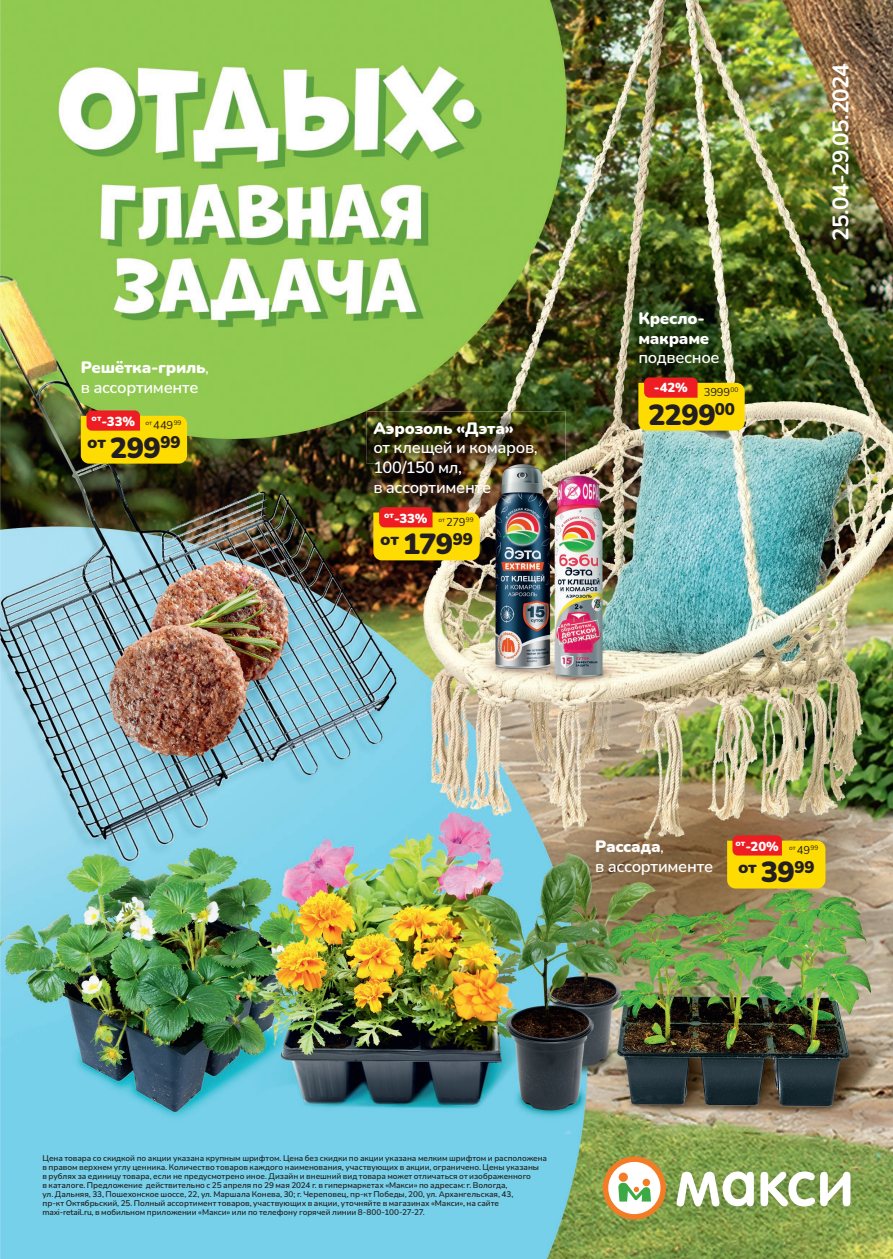
<style>
.page{position:relative;width:893px;height:1259px;background:#fff}
.page>*{position:absolute;margin:0;border:0;box-sizing:border-box;transform-origin:0 0}
.t1{font:900 29.1px "Nunito";color:#231f20}
.t2{font:700 22.5px "Nunito";letter-spacing:-.035em;color:#fff}
.t3{font:900 16.95px "Nunito";letter-spacing:-.015em;color:#231f20}
.t4{font:600 16.5px/19.8px "Nunito";letter-spacing:-.02em;color:#fff}
.t5{font:900 16.5px/19.8px "Nunito";letter-spacing:-.02em;color:#fff}
.t6{font:900 13.2px "Nunito";letter-spacing:-.015em;color:#fff}
.t7{font:11.25px "Nunito";color:#231f20}
.t8{font:600 8.25px/9px "Nunito";letter-spacing:-.005em;color:#231f20}
.t9{font:6.6px "Nunito";color:#231f20}
.s1{font-weight:400}
.s2{font-weight:600}
.s3{font-size:11.25px}
.s4{font-size:29.1px}
.s5{font-weight:900}
</style>
<div class="page">
<img style="left:0;top:0;width:893px;height:1259px">
<img style="left:367px;top:411px;width:199px;height:52px">
<img style="left:377px;top:424px;width:178px;height:89px">
<svg style="left:373px;top:507px;width:107px;height:53px;background:#f0ae0a"></svg>
<svg style="left:81px;top:410px;width:106px;height:53px;background:#f3b40c"></svg>
<svg style="left:638px;top:377px;width:107px;height:54px;background:#edae0b"></svg>
<svg style="left:727px;top:835px;width:98px;height:53px;background:#f4b10d"></svg>
<svg style="left:677px;top:1171px;width:173px;height:35px"></svg>
<svg style="left:603px;top:1156px;width:63px;height:63px"></svg>
<h3 class="t5" style="left:81px;top:357px;width:130px">Решётка-гриль<span class="s1">, </span><span class="s2">в ассортименте</span></h3>
<h3 class="t6" style="left:92px;top:412px;width:45px"><sup>от</sup>-33%</h3>
<p class="t9" style="left:145px;top:418px;width:38px">от <span class="s3">449</span>99</p>
<h3 class="t3" style="left:87px;top:430px;width:95px">от <span class="s4">299</span>99</h3>
<h3 class="t5" style="left:373px;top:417px;width:142px">Аэрозоль «Дэта»</h3>
<h3 class="t4" style="left:373px;top:437px;width:166px">от клещей и комаров,<br>100/150 мл,<br>в ассортименте</h3>
<h3 class="t3" style="left:380px;top:526px;width:94px">от <span class="s4">179</span>99</h3>
<h3 class="t6" style="left:384px;top:508px;width:45px"><sup>от</sup>-33%</h3>
<p class="t9" style="left:438px;top:515px;width:37px">от <span class="s3">279</span>99</p>
<h3 class="t5" style="left:638px;top:307px;width:72px">Кресло&shy;макраме</h3>
<h3 class="t4" style="left:638px;top:347px;width:83px">подвесное</h3>
<h3 class="t6" style="left:654px;top:378px;width:35px">-42%</h3>
<p class="t9" style="left:730px;top:385px;width:9px">00</p>
<h3 class="t7" style="left:704px;top:384px;width:28px">3999</h3>
<h1 class="t1" style="left:648px;top:393px;width:88px">2299<sup>00</sup></h1>
<h2 class="t2" style="left:825px;top:241px;width:179px;rotate:-90deg">25.04-29.05.2024</h2>
<h3 class="t4" style="left:595px;top:835px;width:119px"><span class="s5">Рассада</span><span class="s1">,<br></span>в ассортименте</h3>
<h3 class="t6" style="left:735px;top:836px;width:45px"><sup>от</sup>-20%</h3>
<p class="t9" style="left:789px;top:843px;width:31px">от <span class="s3">49</span>99</p>
<h3 class="t3" style="left:738px;top:854px;width:78px">от <span class="s4">39</span>99</h3>
<p class="t8" style="left:43px;top:1153px;width:506px">Цена товара со скидкой по акции указана крупным шрифтом. Цена без скидки по акции указана мелким шрифтом и расположена в правом верхнем углу ценника. Количество товаров каждого наименования, участвующих в акции, ограничено. Цены указаны<br>в рублях за единицу товара, если не предусмотрено иное. Дизайн и внешний вид товара может отличаться от изображенного<br>в каталоге. Предложение действительно с 25 апреля по 29 мая 2024 г. в гипермаркетах «Макси» по адресам: г. Вологда,<br>ул. Дальняя, 33, Пошехонское шоссе, 22, ул. Маршала Конева, 30; г. Череповец, пр-кт Победы, 200, ул. Архангельская, 43,<br>пр-кт Октябрьский, 25. Полный ассортимент товаров, участвующих в акции, уточняйте в магазинах «Макси», на сайте maxi-retail.ru, в мобильном приложении «Макси» или по телефону горячей линии 8-800-100-27-27.</p>
</div>
